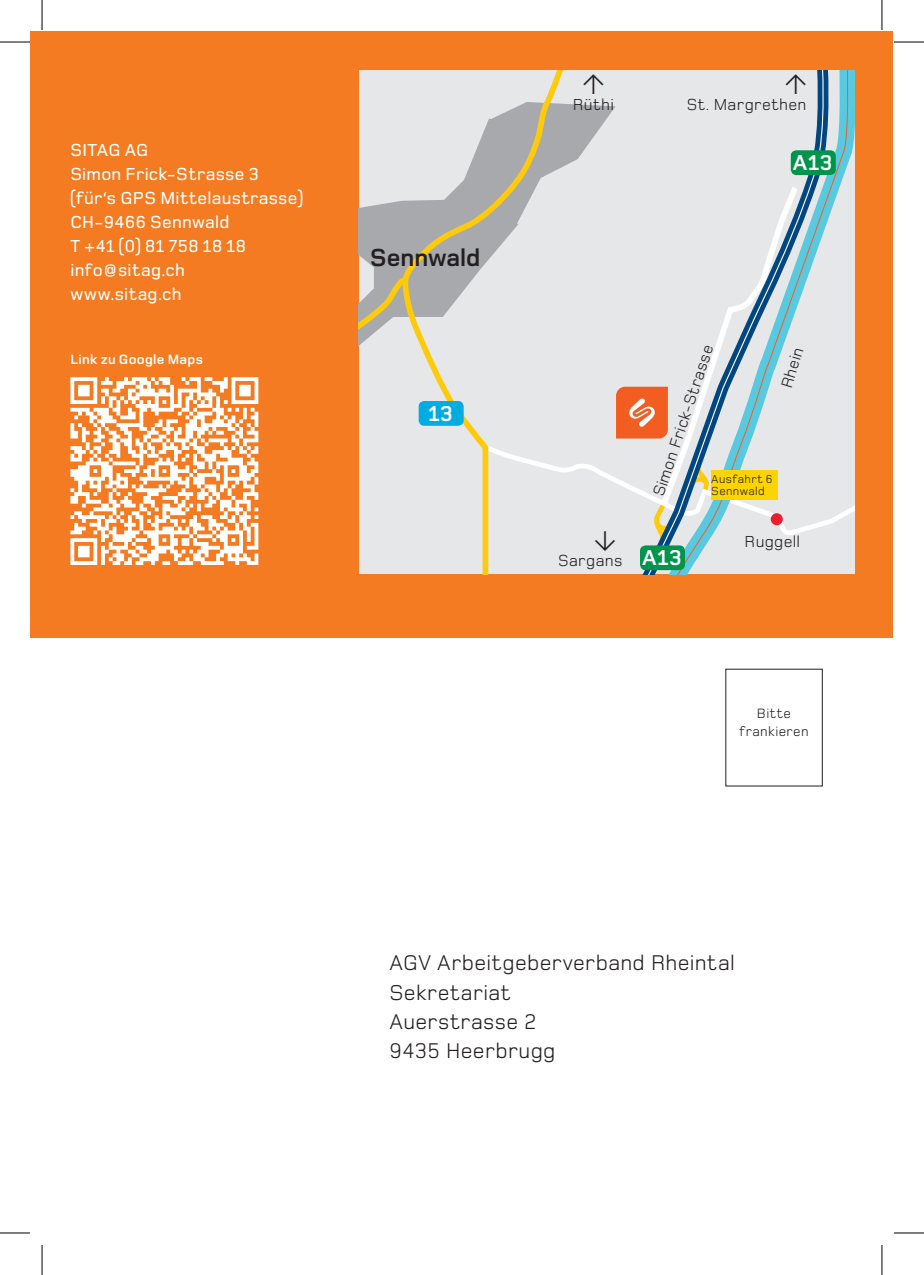
<style>
.page{position:relative;width:924px;height:1275px;background:#fff}
.page>*{position:absolute;margin:0;border:0;box-sizing:border-box;transform-origin:0 0}
.t1{font:30.2px "Sitag";color:#231f20}
.t2{font:700 25.2px "Sitag";color:#231f20}
.t3{font:700 22.2px "Sitag";letter-spacing:.035em;color:#fff}
.t4{font:22px/29.4px "Sitag";letter-spacing:.015em;color:#231f20}
.t5{font:500 18px/24px "Sitag";letter-spacing:.015em;color:#fff}
.t6{font:16.6px "Sitag";letter-spacing:.015em;color:#231f20}
.t7{font:700 14px "Sitag";letter-spacing:.02em;color:#fff}
.t8{font:14px/18px "Sitag";letter-spacing:.025em;color:#231f20;text-align:center}
.t9{font:12px/12.4px "Sitag";letter-spacing:.03em;color:#231f20}
</style>
<div class="page">
<div style="left:31px;top:31px;width:861px;height:606px;background:#f47b21"></div>
<div style="left:358px;top:70px;width:496px;height:504px;background:#e6e7e9"></div>
<svg style="left:358px;top:102px;width:257px;height:172px"></svg>
<svg style="left:400px;top:70px;width:171px;height:504px"></svg>
<svg style="left:832px;top:70px;width:17px;height:138px"></svg>
<svg style="left:358px;top:274px;width:51px;height:232px"></svg>
<svg style="left:633px;top:70px;width:194px;height:504px"></svg>
<div style="left:790px;top:150px;width:45px;height:25px;background:#00944d;border-radius:6px"></div>
<div style="left:639px;top:545px;width:45px;height:25px;background:#00944d;border-radius:6px"></div>
<div style="left:418px;top:401px;width:45px;height:25px;background:#00ace1;border-radius:6px"></div>
<svg style="left:480px;top:387px;width:374px;height:164px"></svg>
<div style="left:711px;top:470px;width:66px;height:29px;background:#fed304"></div>
<svg style="left:70px;top:377px;width:188px;height:188px"></svg>
<hr style="left:0;top:42px;width:30px;height:1px;background:#000">
<hr style="left:893px;top:42px;width:30px;height:1px;background:#000">
<hr style="left:0;top:1232px;width:30px;height:1px;background:#000">
<hr style="left:893px;top:1232px;width:30px;height:1px;background:#000">
<hr style="left:42px;top:0;width:1px;height:30px;background:#000">
<hr style="left:42px;top:1245px;width:1px;height:30px;background:#000">
<hr style="left:881px;top:0;width:1px;height:30px;background:#000">
<hr style="left:881px;top:1245px;width:1px;height:30px;background:#000">
<p class="t5" style="left:70px;top:138px;width:234px">SITAG AG<br>Simon Frick-Strasse 3 (für‘s GPS Mittelaustrasse)<br>CH-9466 Sennwald<br>T +41 (0) 81 758 18 18 info@sitag.ch<br>www.sitag.ch</p>
<p class="t7" style="left:70px;top:351px;width:134px">Link zu Google Maps</p>
<h2 class="t2" style="left:370px;top:241px;width:112px">Sennwald</h2>
<p class="t3" style="left:428px;top:399px;width:26px">13</p>
<h1 class="t1" style="left:582px;top:65px;width:24px">∞</h1>
<h1 class="t1" style="left:784px;top:65px;width:24px">∞</h1>
<p class="t6" style="left:572px;top:94px;width:43px">Rüthi</p>
<p class="t6" style="left:686px;top:94px;width:121px">St. Margrethen</p>
<p class="t3" style="left:792px;top:148px;width:41px">A13</p>
<p class="t6" style="left:647px;top:492px;width:160px;rotate:-71deg">Simon Frick-Strasse</p>
<p class="t9" style="left:711px;top:472px;width:63px">Ausfahrt 6<br>Sennwald</p>
<p class="t6" style="left:775px;top:384px;width:43px;rotate:-73deg">Rhein</p>
<h1 class="t1" style="left:594px;top:522px;width:23px">√</h1>
<p class="t6" style="left:744px;top:531px;width:57px">Ruggell</p>
<p class="t3" style="left:641px;top:543px;width:41px">A13</p>
<p class="t6" style="left:558px;top:550px;width:66px">Sargans</p>
<p class="t8" style="left:739px;top:705px;width:71px">Bitte frankieren</p>
<p class="t4" style="left:389px;top:948px;width:347px">AGV Arbeitgeberverband Rheintal<br>Sekretariat<br>Auerstrasse 2<br>9435 Heerbrugg</p>
</div>
